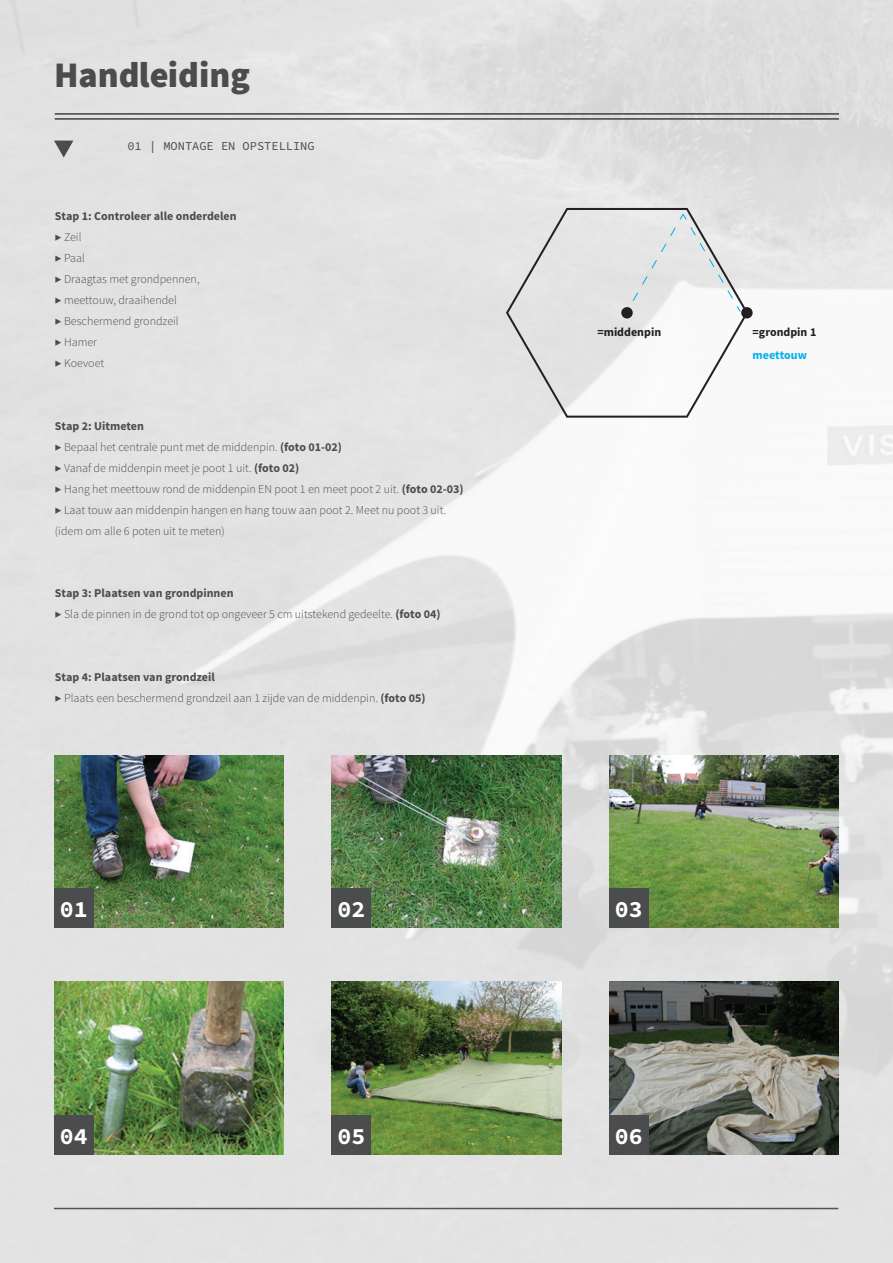
<style>
.page{position:relative;width:893px;height:1263px;background:#fff}
.page>*{position:absolute;margin:0;border:0;box-sizing:border-box;transform-origin:0 0}
.t1{font:36px "Source Sans Variable";color:#4b4c4d}
.t2{font:700 23.25px "Source Code Pro";color:#fff}
.t3{font:300 12px/21px "Source Sans Pro";color:#4b4c4d}
.t4{font:700 12px "Source Sans Pro";color:#4b4c4d}
.t5{font:12px "Source Code Variable";color:#4b4c4d}
.t6{font:700 12px "Source Sans Pro";color:#231f20}
.t7{font:700 12px "Source Sans Pro";color:#00aeef}
.s1{font-weight:700}
</style>
<div class="page">
<img style="left:0;top:0;width:893px;height:1263px">
<hr style="left:55px;top:118px;width:784px;height:1px;background:#4b4c4d">
<hr style="left:55px;top:119px;width:784px;height:1px;background:#4b4c4d">
<hr style="left:55px;top:113px;width:784px;height:1px;background:#4b4c4d">
<hr style="left:55px;top:114px;width:784px;height:1px;background:#4b4c4d">
<svg style="left:54px;top:141px;width:19px;height:17px"></svg>
<hr style="left:54px;top:1208px;width:784px;height:1px;background:#4b4c4d">
<svg style="left:506px;top:208px;width:242px;height:210px;fill:#e5e5e5"></svg>
<div style="left:621px;top:307px;width:12px;height:11px;background:#231f20;border-radius:50%"></div>
<div style="left:741px;top:307px;width:12px;height:11px;background:#231f20;border-radius:50%"></div>
<img style="left:54px;top:755px;width:230px;height:173px">
<div style="left:54px;top:888px;width:40px;height:40px;background:#4b4c4d"></div>
<img style="left:332px;top:755px;width:229px;height:173px">
<div style="left:332px;top:888px;width:39px;height:40px;background:#4b4c4d"></div>
<img style="left:609px;top:755px;width:230px;height:173px">
<div style="left:609px;top:888px;width:40px;height:40px;background:#4b4c4d"></div>
<img style="left:54px;top:981px;width:230px;height:173px">
<div style="left:54px;top:1115px;width:40px;height:39px;background:#4b4c4d"></div>
<img style="left:332px;top:981px;width:229px;height:173px">
<div style="left:332px;top:1115px;width:39px;height:39px;background:#4b4c4d"></div>
<img style="left:609px;top:981px;width:230px;height:173px">
<div style="left:609px;top:1115px;width:40px;height:39px;background:#4b4c4d"></div>
<p class="t1" style="left:54px;top:53px;width:198px">Handleiding</p>
<p class="t5" style="left:127px;top:137px;width:189px">01 | MONTAGE EN OPSTELLING</p>
<p class="t4" style="left:55px;top:208px;width:183px">Stap 1: Controleer alle onderdelen</p>
<p class="t3" style="left:55px;top:227px;width:28px">▶ Zeil</p>
<p class="t3" style="left:55px;top:248px;width:32px">▶ Paal</p>
<p class="t3" style="left:55px;top:269px;width:146px">▶ Draagtas met grondpennen,</p>
<p class="t3" style="left:55px;top:290px;width:123px">▶ meettouw, draaihendel</p>
<p class="t3" style="left:55px;top:311px;width:125px">▶ Beschermend grondzeil</p>
<p class="t3" style="left:55px;top:332px;width:44px">▶ Hamer</p>
<p class="t3" style="left:55px;top:353px;width:51px">▶ Koevoet</p>
<p class="t4" style="left:55px;top:418px;width:91px">Stap 2: Uitmeten</p>
<p class="t3" style="left:55px;top:436px;width:289px">▶ Bepaal het centrale punt met de middenpin. <span class="s1">(foto 01-02)</span></p>
<p class="t3" style="left:55px;top:457px;width:246px">▶ Vanaf de middenpin meet je poot 1 uit. <span class="s1">(foto 02)</span></p>
<p class="t3" style="left:55px;top:478px;width:410px">▶ Hang het meettouw rond de middenpin EN poot 1 en meet poot 2 uit. <span class="s1">(foto 02-03)</span></p>
<p class="t3" style="left:55px;top:499px;width:393px">▶ Laat touw aan middenpin hangen en hang touw aan poot 2. Meet nu poot 3 uit. (idem om alle 6 poten uit te meten)</p>
<p class="t4" style="left:55px;top:586px;width:180px">Stap 3: Plaatsen van grondpinnen</p>
<p class="t3" style="left:55px;top:604px;width:387px">▶ Sla de pinnen in de grond tot op ongeveer 5 cm uitstekend gedeelte. <span class="s1">(foto 04)</span></p>
<p class="t4" style="left:55px;top:669px;width:161px">Stap 4: Plaatsen van grondzeil</p>
<p class="t3" style="left:55px;top:687px;width:372px">▶ Plaats een beschermend grondzeil aan 1 zijde van de middenpin. <span class="s1">(foto 05)</span></p>
<p class="t6" style="left:597px;top:325px;width:65px">=middenpin</p>
<p class="t2" style="left:60px;top:892px;width:29px">01</p>
<p class="t2" style="left:337px;top:892px;width:29px">02</p>
<p class="t2" style="left:615px;top:892px;width:29px">03</p>
<p class="t2" style="left:60px;top:1119px;width:29px">04</p>
<p class="t2" style="left:337px;top:1119px;width:29px">05</p>
<p class="t2" style="left:615px;top:1119px;width:29px">06</p>
<p class="t6" style="left:753px;top:325px;width:65px">=grondpin 1</p>
<p class="t7" style="left:753px;top:347px;width:56px">meettouw</p>
</div>
